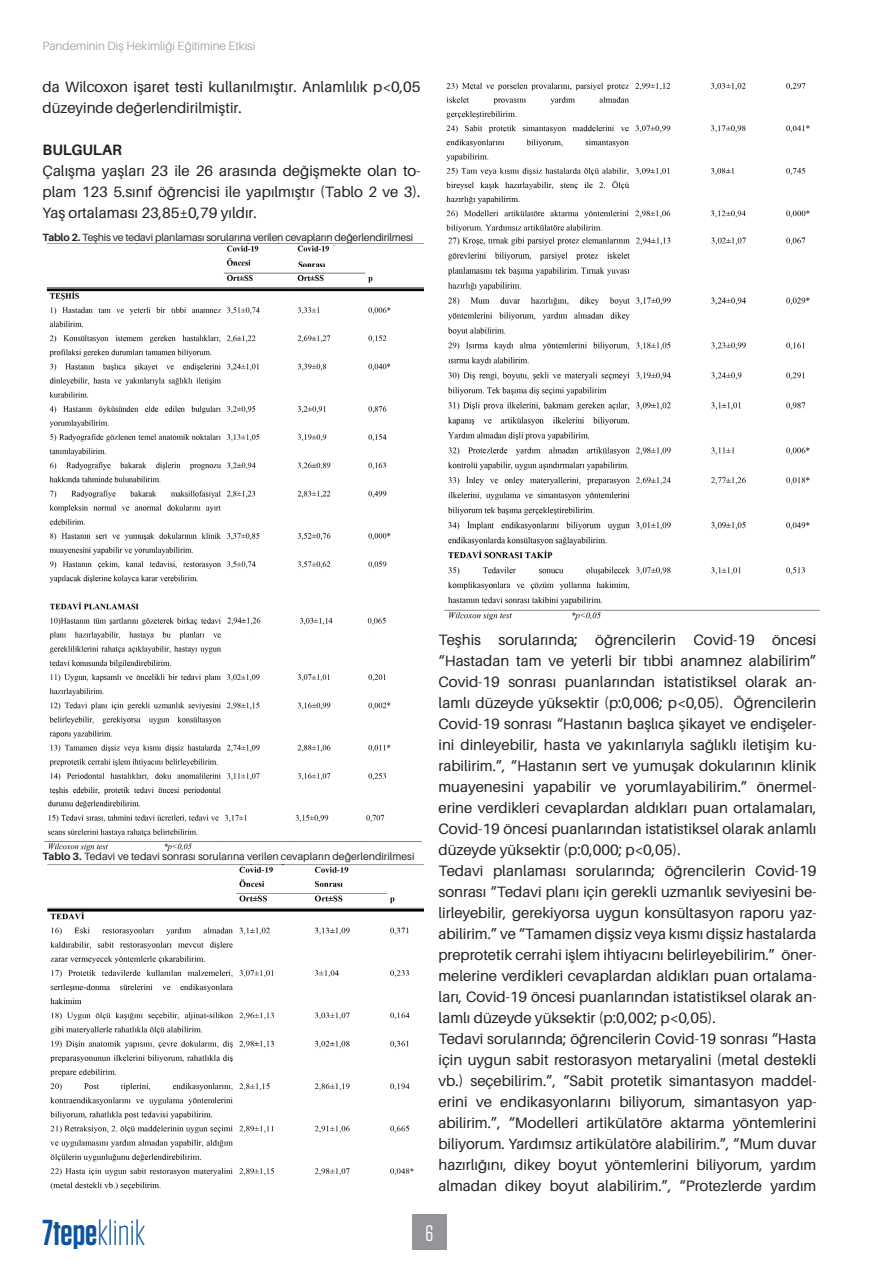
<style>
.page{position:relative;width:893px;height:1263px;background:#fff}
.page>*{position:absolute;margin:0;border:0;box-sizing:border-box;transform-origin:0 0}
.t1{font:300 36px "Tungsten";color:#0d539d}
.t2{font:22.5px "Tungsten";color:#fff}
.t3{font:15px/21px "Aileron";color:#231f20;text-align:justify}
.t4{font:700 15px "Aileron";color:#231f20}
.t5{font:300 12px "Aileron";letter-spacing:.005em;color:#939598}
.t6{font:10.5px "Aileron";letter-spacing:-.01em;color:#231f20}
.s1{font-weight:700}
.s2{font-weight:600}
</style>
<div class="page">
<div style="left:412px;top:1214px;width:35px;height:36px;background:#939598"></div>
<img style="left:44px;top:245px;width:379px;height:607px">
<img style="left:47px;top:864px;width:376px;height:326px">
<img style="left:446px;top:82px;width:364px;height:151px">
<img style="left:444px;top:237px;width:375px;height:384px">
<img style="left:297px;top:261px;width:30px;height:6px">
<div style="left:331px;top:246px;width:28px;height:10px;background:#fff"></div>
<img style="left:222px;top:615px;width:44px;height:11px">
<img style="left:365px;top:614px;width:24px;height:13px">
<div style="left:226px;top:630px;width:35px;height:9px;background:#fff"></div>
<div style="left:361px;top:630px;width:32px;height:9px;background:#fff"></div>
<p class="t5" style="left:43px;top:40px;width:214px">Pandeminin Diş Hekimliği Eğitimine Etkisi</p>
<p class="t3" style="left:43px;top:77px;width:379px">da Wilcoxon işaret testi kullanılmıştır. Anlamlılık p&lt;0,05 düzeyinde değerlendirilmiştir.</p>
<p class="t4" style="left:43px;top:142px;width:81px">BULGULAR</p>
<p class="t3" style="left:43px;top:161px;width:379px">Çalışma yaşları 23 ile 26 arasında değişmekte olan to&shy;plam 123 5.sınıf öğrencisi ile yapılmıştır (Tablo 2 ve 3).<br>Yaş ortalaması 23,85±0,79 yıldır.</p>
<p class="t6" style="left:43px;top:231px;width:372px"><span class="s1">Tablo 2.</span> Teşhis ve tedavi planlaması sorularına verilen cevapların değerlendirilmesi</p>
<p class="t6" style="left:43px;top:851px;width:374px"><span class="s1">Tablo 3.</span> Tedavi ve tedavi sonrası sorularına verilen cevapların değerlendirilmesi</p>
<p class="t3" style="left:438px;top:630px;width:379px">Teşhis sorularında; öğrencilerin Covid-19 öncesi “Hastadan tam ve yeterli bir tıbbi anamnez alabilirim” Covid-19 sonrası puanlarından istatistiksel olarak an&shy;lamlı düzeyde yüksektir (p:0,006; p&lt;0,05). Öğrencilerin Covid-19 sonrası “Hastanın başlıca şikayet ve endişeler&shy;ini dinleyebilir, hasta ve yakınlarıyla sağlıklı iletişim ku&shy;rabilirim.”, “Hastanın sert ve yumuşak dokularının klinik muayenesini yapabilir ve yorumlayabilirim.” önermel&shy;erine verdikleri cevaplardan aldıkları puan ortalamaları, Covid-19 öncesi puanlarından istatistiksel olarak anlamlı düzeyde yüksektir (p:0,000; p&lt;0,05).</p>
<p class="t3" style="left:438px;top:861px;width:379px">Tedavi planlaması sorularında; öğrencilerin Covid-19 sonrası “Tedavi planı için gerekli uzmanlık seviyesini be&shy;lirleyebilir, gerekiyorsa uygun konsültasyon raporu yaz&shy;abilirim.” ve “Tamamen dişsiz veya kısmı dişsiz hastalarda preprotetik cerrahi işlem ihtiyacını belirleyebilirim.” öner&shy;melerine verdikleri cevaplardan aldıkları puan ortalama&shy;ları, Covid-19 öncesi puanlarından istatistiksel olarak an&shy;lamlı düzeyde yüksektir (p:0,002; p&lt;0,05).</p>
<p class="t3" style="left:438px;top:1029px;width:379px">Tedavi sorularında; öğrencilerin Covid-19 sonrası “Hasta için uygun sabit restorasyon metaryalini (metal destekli vb.) seçebilirim.”, “Sabit protetik simantasyon maddel&shy;erini ve endikasyonlarını biliyorum, simantasyon yap&shy;abilirim.”, “Modelleri artikülatöre aktarma yöntemlerini biliyorum. Yardımsız artikülatöre alabilirim.”, “Mum duvar hazırlığını, dikey boyut yöntemlerini biliyorum, yardım almadan dikey boyut alabilirim.”, “Protezlerde yardım</p>
<h1 class="t1" style="left:43px;top:1214px;width:104px"><span class="s2">7tepe</span>klinik</h1>
<h2 class="t2" style="left:426px;top:1222px;width:9px">6</h2>
</div>
